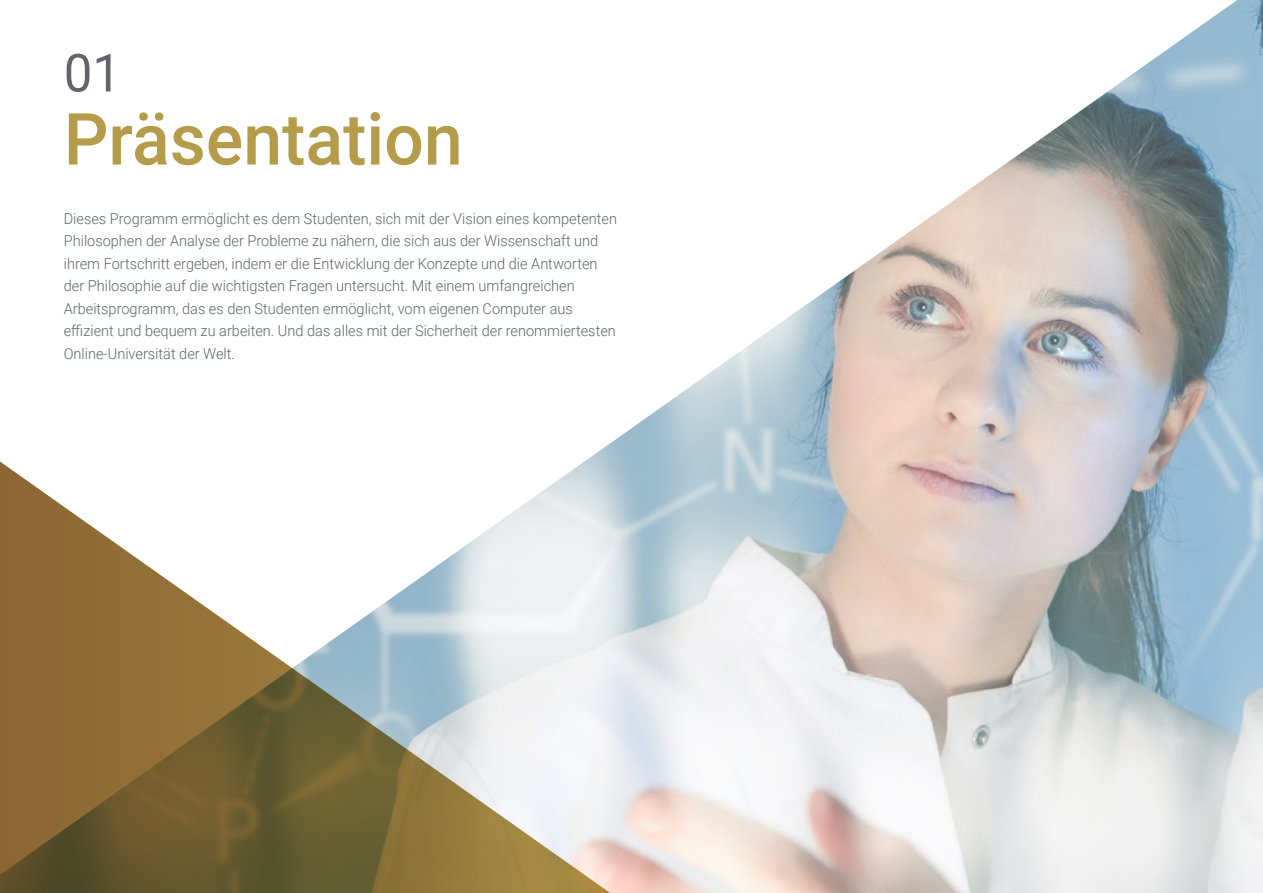
<style>
.page{position:relative;width:1263px;height:893px;background:#fff}
.page>*{position:absolute;margin:0;border:0;box-sizing:border-box;transform-origin:0 0}
.t1{font:500 72px "Roboto";color:#b49c4b}
.t2{font:52.5px "Roboto";color:#61646a}
.t3{font:300 15px/22.5px "Roboto";color:#61646a}
</style>
<div class="page">
<img style="left:607px;top:0;width:656px;height:893px">
<svg style="left:0;top:446px;width:640px;height:447px"></svg>
<h2 class="t2" style="left:64px;top:36px;width:59px">01</h2>
<h1 class="t1" style="left:64px;top:89px;width:400px">Präsentation</h1>
<p class="t3" style="left:64px;top:207px;width:555px">Dieses Programm ermöglicht es dem Studenten, sich mit der Vision eines kompetenten Philosophen der Analyse der Probleme zu nähern, die sich aus der Wissenschaft und ihrem Fortschritt ergeben, indem er die Entwicklung der Konzepte und die Antworten der Philosophie auf die wichtigsten Fragen untersucht. Mit einem umfangreichen Arbeitsprogramm, das es den Studenten ermöglicht, vom eigenen Computer aus effizient und bequem zu arbeiten. Und das alles mit der Sicherheit der renommiertesten Online-Universität der Welt.</p>
</div>
